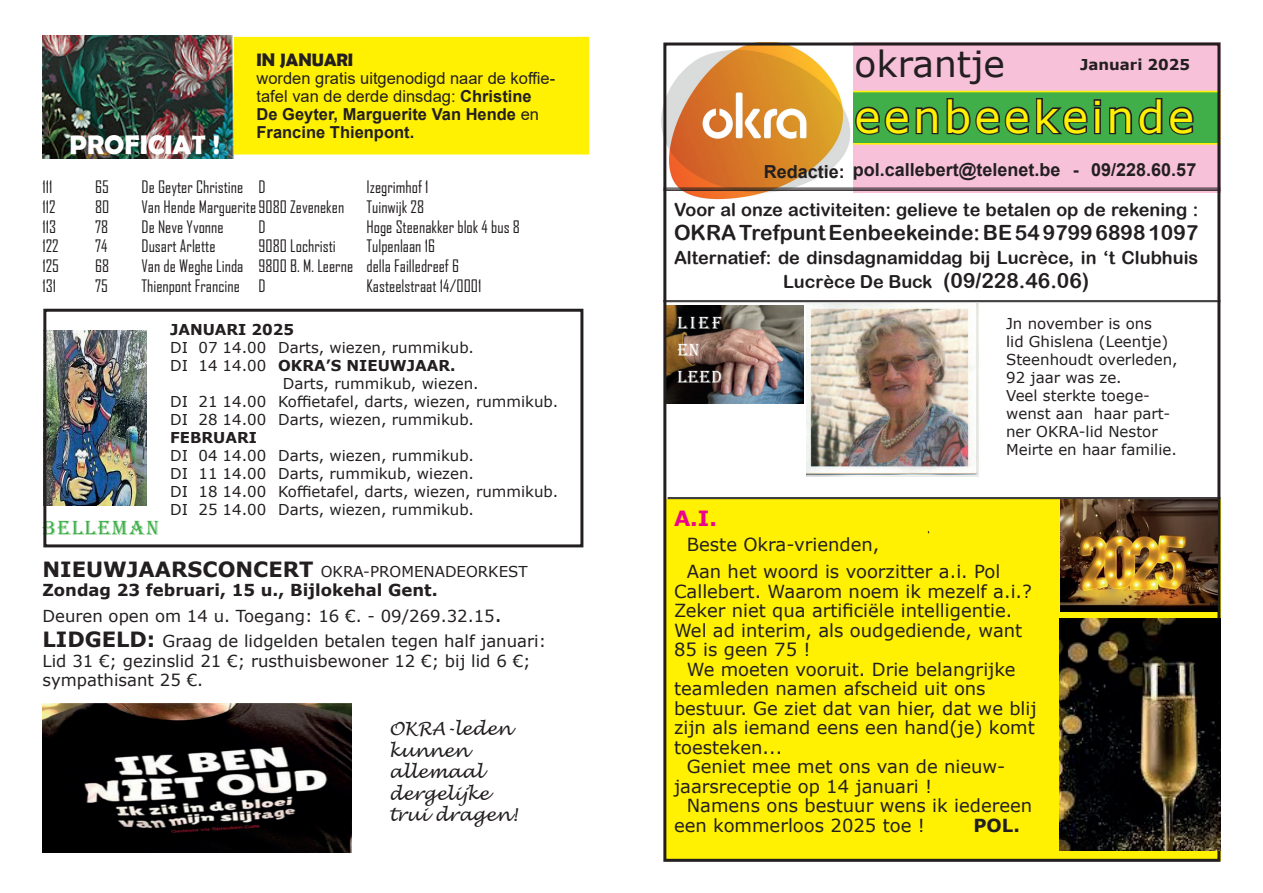
<style>
.page{position:relative;width:1263px;height:893px;background:#fff}
.page>*{position:absolute;margin:0;border:0;box-sizing:border-box;transform-origin:0 0}
.t1{font:43.8px "Verdana";letter-spacing:.075em;color:#fff101}
.t2{font:36px "Verdana";color:#231f20}
.t3{font:700 27px "Berlin Sans FB Demi";color:#fff}
.t4{font:21px "Arial Rounded MT Bold";color:#231f20}
.t5{font:21px "Algerian";letter-spacing:.07em;color:#40ae49}
.t6{font:700 21px "Verdana";color:#ed028c}
.t7{font:18px/19.5px "Verdana";color:#231f20}
.t8{font:18px "Arial Rounded MT Bold";color:#231f20}
.t9{font:700 18px "Arial";color:#231f20}
.t10{font:italic 18px/21.6px "Lucida Handwriting";color:#231f20}
.t11{font:18px/27px "Algerian";letter-spacing:.09em;color:#fff}
.t12{font:700 18px "Berlin Sans FB Demi";color:#231f20}
.t13{font:700 18px "Verdana";color:#231f20}
.t14{font:16.5px "Agency FB";color:#231f20}
.t15{font:16.5px/25.2px "Verdana";color:#231f20}
.t16{font:16.5px/18px "Arial";color:#231f20}
.t17{font:15px/18px "Verdana";color:#231f20}
.t18{font:700 15px "Verdana";color:#231f20}
.s1{font-weight:700}
.s2{font-weight:400}
.s3{font-weight:700;font-size:21px}
.s4{font-size:21px}
.s5{font-size:18px}
</style>
<div class="page">
<div style="left:714px;top:43px;width:506px;height:150px;background:#f7c1d9"></div>
<div style="left:665px;top:499px;width:555px;height:362px;background:#fff101"></div>
<div style="left:849px;top:91px;width:371px;height:54px;background:#40ae49;border:2px solid #fff101"></div>
<img style="left:661px;top:47px;width:191px;height:153px">
<hr style="left:663px;top:188px;width:557px;height:1px;background:#231f20">
<hr style="left:663px;top:189px;width:557px;height:2px;background:#231f20">
<hr style="left:663px;top:300px;width:557px;height:1px;background:#231f20">
<hr style="left:663px;top:301px;width:557px;height:1px;background:#231f20">
<img style="left:47px;top:331px;width:100px;height:175px">
<img style="left:667px;top:305px;width:137px;height:99px">
<svg style="left:855px;top:98px;width:233px;height:37px"></svg>
<div style="left:1094px;top:99px;width:7px;height:7px;border:3px solid #231f20"></div>
<div style="left:1094px;top:107px;width:7px;height:27px;border:3px solid #231f20"></div>
<svg style="left:1109px;top:98px;width:85px;height:37px"></svg>
<div style="left:234px;top:37px;width:355px;height:117px;background:#fff101"></div>
<hr style="left:668px;top:497px;width:552px;height:1px;background:#231f20">
<hr style="left:668px;top:498px;width:552px;height:1px;background:#231f20">
<img style="left:43px;top:35px;width:191px;height:124px">
<div style="left:43px;top:309px;width:540px;height:238px;border:3px solid #231f20"></div>
<div style="left:663px;top:43px;width:557px;height:819px;border:3px solid #231f20"></div>
<img style="left:1060px;top:618px;width:160px;height:232px">
<img style="left:1060px;top:499px;width:157px;height:112px">
<img style="left:43px;top:704px;width:309px;height:148px">
<img style="left:807px;top:303px;width:171px;height:173px">
<h3 class="t3" style="left:69px;top:129px;width:152px">PROFICIAT !</h3>
<p class="t12" style="left:257px;top:50px;width:98px">IN JANUARI</p>
<p class="t16" style="left:257px;top:69px;width:300px">worden gratis uitgenodigd naar de koffie&shy;tafel van de derde dinsdag: <span class="s1">Christine De Geyter, Marguerite Van Hende</span> en <span class="s1">Francine Thienpont.</span></p>
<p class="t14" style="left:43px;top:177px;width:12px">111</p>
<p class="t14" style="left:95px;top:177px;width:15px">65</p>
<p class="t14" style="left:142px;top:177px;width:126px">De Geyter Christine D</p>
<p class="t14" style="left:367px;top:177px;width:63px">Izegrimhof 1</p>
<p class="t14" style="left:43px;top:196px;width:15px">112</p>
<p class="t14" style="left:95px;top:196px;width:16px">80</p>
<p class="t14" style="left:142px;top:196px;width:204px">Van Hende Marguerite 9080 Zeveneken</p>
<p class="t14" style="left:367px;top:196px;width:59px">Tuinwijk 28</p>
<p class="t14" style="left:43px;top:216px;width:15px">113</p>
<p class="t14" style="left:95px;top:216px;width:15px">78</p>
<p class="t14" style="left:142px;top:216px;width:84px">De Neve Yvonne</p>
<p class="t14" style="left:259px;top:216px;width:9px">D</p>
<p class="t14" style="left:367px;top:216px;width:155px">Hoge Steenakker blok 4 bus 8</p>
<p class="t14" style="left:43px;top:236px;width:18px">122</p>
<p class="t14" style="left:95px;top:236px;width:14px">74</p>
<p class="t14" style="left:142px;top:236px;width:76px">Dusart Arlette</p>
<p class="t14" style="left:259px;top:236px;width:79px">9080 Lochristi</p>
<p class="t14" style="left:367px;top:236px;width:70px">Tulpenlaan 16</p>
<p class="t14" style="left:43px;top:256px;width:18px">125</p>
<p class="t14" style="left:95px;top:256px;width:16px">68</p>
<p class="t14" style="left:142px;top:256px;width:319px">Van de Weghe Linda 9800 B. M. Leerne della Failledreef 6</p>
<p class="t14" style="left:43px;top:276px;width:15px">131</p>
<p class="t14" style="left:95px;top:276px;width:14px">75</p>
<p class="t14" style="left:142px;top:276px;width:126px">Thienpont Francine D</p>
<p class="t14" style="left:367px;top:276px;width:116px">Kasteelstraat 14/0001</p>
<h3 class="t5" style="left:43px;top:516px;width:118px">BELLEMAN</h3>
<p class="t18" style="left:170px;top:319px;width:126px">JANUARI 2025</p>
<p class="t17" style="left:170px;top:338px;width:305px">DI 07 14.00 Darts, wiezen, rummikub.</p>
<p class="t18" style="left:170px;top:355px;width:287px"><span class="s2">DI 14 14.00</span> OKRA’S NIEUWJAAR.</p>
<p class="t17" style="left:283px;top:374px;width:197px">Darts, rummikub, wiezen.</p>
<p class="t17" style="left:170px;top:392px;width:390px">DI 21 14.00 Koffietafel, darts, wiezen, rummikub.</p>
<p class="t17" style="left:170px;top:410px;width:305px">DI 28 14.00 Darts, wiezen, rummikub.</p>
<p class="t18" style="left:170px;top:427px;width:88px">FEBRUARI</p>
<p class="t17" style="left:170px;top:446px;width:390px">DI 04 14.00 Darts, wiezen, rummikub.<br>DI 11 14.00 Darts, rummikub, wiezen.<br>DI 18 14.00 Koffietafel, darts, wiezen, rummikub.<br>DI 25 14.00 Darts, wiezen, rummikub.</p>
<p class="t17" style="left:43px;top:562px;width:487px"><span class="s3">NIEUWJAARSCONCERT</span> OKRA-PROMENADEORKEST</p>
<p class="t15" style="left:43px;top:577px;width:505px"><span class="s1">Zondag 23 februari, 15 u., Bijlokehal Gent.<br></span>Deuren open om 14 u. Toegang: 16 €. - 09/269.32.15<span class="s4">.<br></span><span class="s3">LIDGELD:</span> Graag de lidgelden betalen tegen half januari:</p>
<p class="t15" style="left:43px;top:650px;width:490px;line-height:19.8px">Lid 31 €; gezinslid 21 €; rusthuisbewoner 12 €; bij lid 6 €; sympathisant 25 €.</p>
<p class="t10" style="left:389px;top:718px;width:130px">OKRA-leden kunnen allemaal dergelijke trui dragen!</p>
<h2 class="t2" style="left:854px;top:39px;width:152px">okrantje</h2>
<h1 class="t1" style="left:854px;top:87px;width:341px">eenbeekeinde</h1>
<p class="t18" style="left:1080px;top:54px;width:112px">Januari 2025</p>
<p class="t9" style="left:764px;top:157px;width:434px">Redactie: pol.callebert@telenet.be - 09/228.60.57</p>
<p class="t8" style="left:674px;top:199px;width:526px">Voor al onze activiteiten: gelieve te betalen op de rekening :</p>
<h3 class="t4" style="left:674px;top:220px;width:526px">OKRA Trefpunt Eenbeekeinde: BE 54 9799 6898 1097</h3>
<p class="t8" style="left:674px;top:247px;width:526px">Alternatief: de dinsdagnamiddag bij Lucrèce, in ‘t Clubhuis</p>
<h3 class="t4" style="left:783px;top:268px;width:308px"><span class="s5">Lucrèce De Buck</span> (09/228.46.06)</h3>
<p class="t11" style="left:677px;top:310px;width:46px">LIEF en<br>LEED</p>
<p class="t17" style="left:1006px;top:314px;width:173px">Jn november is ons<br>lid Ghislena (Leentje)<br>Steenhoudt overleden,<br>92 jaar was ze.<br>Veel sterkte toege&shy;wenst aan haar part&shy;ner OKRA-lid Nestor<br>Meirte en haar familie.</p>
<h3 class="t6" style="left:674px;top:504px;width:44px">A.I.</h3>
<p class="t7" style="left:687px;top:531px;width:315px;line-height:27px">Beste Okra-vrienden,<br>Aan het woord is voorzitter a.i. Pol</p>
<p class="t7" style="left:674px;top:581px;width:359px">Callebert. Waarom noem ik mezelf a.i.?<br>Zeker niet qua artificiële intelligentie.<br>Wel ad interim, als oudgediende, want 85 is geen 75 !</p>
<p class="t7" style="left:687px;top:659px;width:330px">We moeten vooruit. Drie belangrijke</p>
<p class="t7" style="left:674px;top:679px;width:313px">teamleden namen afscheid uit ons</p>
<p class="t7" style="left:674px;top:698px;width:364px">bestuur. Ge ziet dat van hier, dat we blij</p>
<p class="t7" style="left:674px;top:718px;width:362px">zijn als iemand eens een hand(je) komt</p>
<p class="t7" style="left:674px;top:737px;width:110px">toesteken...</p>
<p class="t7" style="left:687px;top:757px;width:320px">Geniet mee met ons van de nieuw-</p>
<p class="t7" style="left:674px;top:776px;width:260px">jaarsreceptie op 14 januari !</p>
<p class="t7" style="left:687px;top:796px;width:347px">Namens ons bestuur wens ik iedereen</p>
<p class="t7" style="left:674px;top:815px;width:252px">een kommerloos 2025 toe !</p>
<p class="t13" style="left:973px;top:812px;width:48px">POL.</p>
</div>
